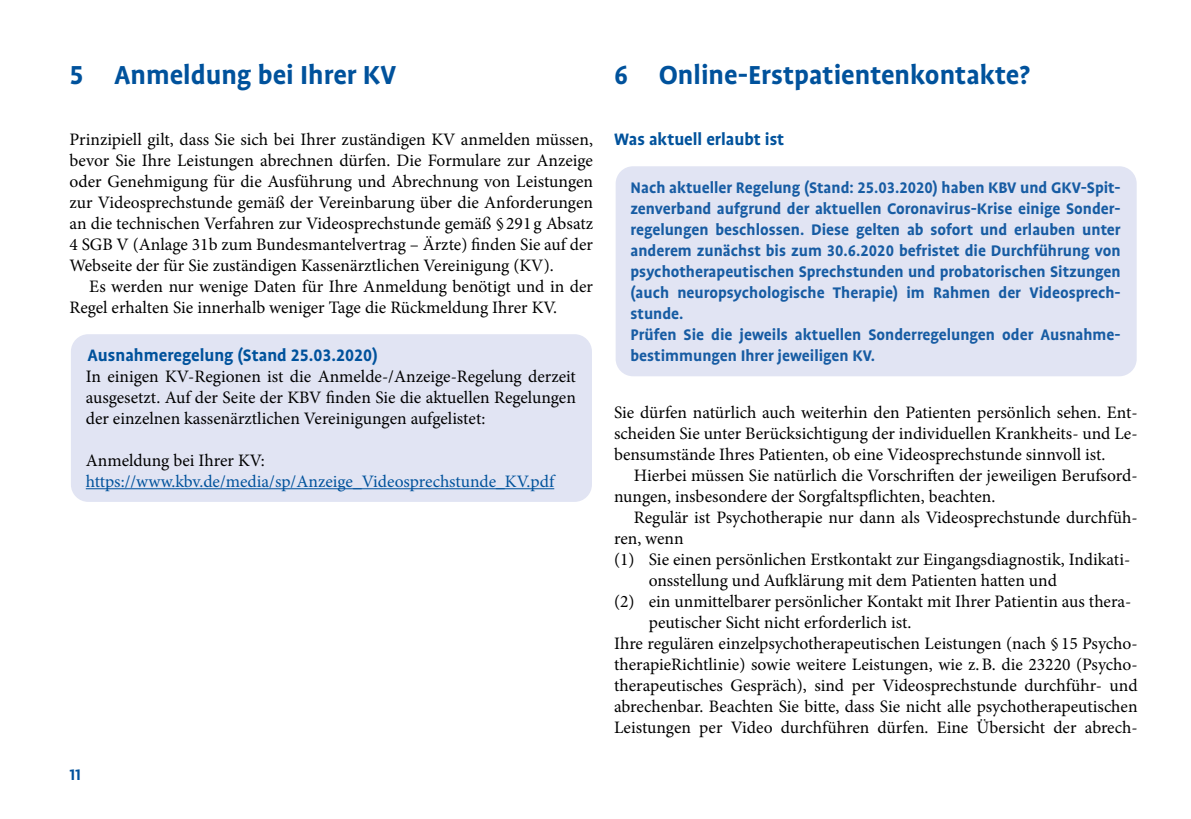
<style>
.page{position:relative;width:1191px;height:819px;background:#fff}
.page>*{position:absolute;margin:0;border:0;box-sizing:border-box;transform-origin:0 0}
.t1{font:29.75px "Profile OT Bold Q angepasst";color:#00529c}
.t2{font:18.9px "Profile OT Bold Q angepasst";color:#00529c}
.t3{font:17.5px/21px "Minion Pro";color:#000;text-align:justify}
.t4{font:17.5px/21px "Profile OT Bold Q angepasst";color:#175ca3}
.t5{font:17.5px "Minion Pro";color:#00529c}
.t6{font:17.5px "Profile OT Bold Q angepasst";color:#00529c}
</style>
<div class="page">
<div style="left:615px;top:166px;width:521px;height:210px;background:#e1e4f3;border-radius:17px"></div>
<div style="left:71px;top:334px;width:521px;height:168px;background:#e1e4f3;border-radius:17px"></div>
<hr style="left:86px;top:488px;width:468px;height:1px;background:#00529c">
<h1 class="t1" style="left:69px;top:59px;width:328px">5 Anmeldung bei Ihrer KV</h1>
<p class="t3" style="left:69px;top:129px;width:525px">Prinzipiell gilt, dass Sie sich bei Ihrer zuständigen KV anmelden müssen, bevor Sie Ihre Leistungen abrechnen dürfen. Die Formulare zur Anzeige oder Genehmigung für die Ausführung und Abrechnung von Leistungen zur Videosprechstunde gemäß der Vereinbarung über die Anforderungen an die technischen Verfahren zur Videosprechstunde gemäß § 291 g Absatz 4 SGB V (Anlage 31b zum Bundesmantelvertrag – Ärzte) finden Sie auf der Webseite der für Sie zuständigen Kassenärztlichen Vereinigung (KV).</p>
<p class="t3" style="left:69px;top:276px;width:525px;text-indent:20px">Es werden nur wenige Daten für Ihre Anmeldung benötigt und in der<br>Regel erhalten Sie innerhalb weniger Tage die Rückmeldung Ihrer KV.</p>
<h1 class="t1" style="left:614px;top:59px;width:417px">6 Online-Erstpatientenkontakte?</h1>
<p class="t2" style="left:614px;top:129px;width:172px">Was aktuell erlaubt ist</p>
<p class="t4" style="left:630px;top:178px;width:492px">Nach aktueller Regelung (Stand: 25.03.2020) haben KBV und GKV-Spit&shy;zenverband aufgrund der aktuellen Coronavirus-Krise einige Sonder&shy;regelungen beschlossen. Diese gelten ab sofort und erlauben unter anderem zunächst bis zum 30.6.2020 befristet die Durchführung von psychotherapeutischen Sprechstunden und probatorischen Sitzungen (auch neuropsychologische Therapie) im Rahmen der Videosprech&shy;stunde.<br>Prüfen Sie die jeweils aktuellen Sonderregelungen oder Ausnahme-</p>
<p class="t2" style="left:88px;top:345px;width:292px">Ausnahmeregelung (Stand 25.03.2020)</p>
<p class="t4" style="left:630px;top:346px;width:246px">bestimmungen Ihrer jeweiligen KV.</p>
<p class="t3" style="left:86px;top:366px;width:492px">In einigen KV-Regionen ist die Anmelde-/Anzeige-Regelung derzeit ausgesetzt. Auf der Seite der KBV finden Sie die aktuellen Regelungen der einzelnen kassenärztlichen Vereinigungen aufgelistet:</p>
<p class="t3" style="left:86px;top:450px;width:181px">Anmeldung bei Ihrer KV:</p>
<p class="t5" style="left:86px;top:469px;width:470px">https://www.kbv.de/media/sp/Anzeige_Videosprechstunde_KV.pdf</p>
<p class="t3" style="left:614px;top:402px;width:525px">Sie dürfen natürlich auch weiterhin den Patienten persönlich sehen. Ent&shy;scheiden Sie unter Berücksichtigung der individuellen Krankheits- und Le&shy;bensumstände Ihres Patienten, ob eine Videosprechstunde sinnvoll ist.</p>
<p class="t3" style="left:614px;top:465px;width:525px;text-indent:20px">Hierbei müssen Sie natürlich die Vorschriften der jeweiligen Berufsord&shy;nungen, insbesondere der Sorgfaltspflichten, beachten.</p>
<p class="t3" style="left:634px;top:507px;width:505px">Regulär ist Psychotherapie nur dann als Videosprechstunde durchfüh-</p>
<p class="t3" style="left:614px;top:528px;width:71px">ren, wenn</p>
<p class="t3" style="left:614px;top:549px;width:518px">(1) Sie einen persönlichen Erstkontakt zur Eingangsdiagnostik, Indikati-</p>
<p class="t3" style="left:649px;top:570px;width:410px">onsstellung und Aufklärung mit dem Patienten hatten und</p>
<p class="t3" style="left:614px;top:591px;width:519px">(2) ein unmittelbarer persönlicher Kontakt mit Ihrer Patientin aus thera-</p>
<p class="t3" style="left:649px;top:612px;width:264px">peutischer Sicht nicht erforderlich ist.</p>
<p class="t3" style="left:614px;top:633px;width:525px">Ihre regulären einzelpsychotherapeutischen Leistungen (nach § 15 Psycho-</p>
<p class="t3" style="left:614px;top:654px;width:525px">therapieRichtlinie) sowie weitere Leistungen, wie z.B. die 23220 (Psycho-</p>
<p class="t3" style="left:614px;top:675px;width:525px">therapeutisches Gespräch), sind per Videosprechstunde durchführ- und</p>
<p class="t3" style="left:614px;top:696px;width:525px">abrechenbar. Beachten Sie bitte, dass Sie nicht alle psychotherapeutischen</p>
<p class="t3" style="left:614px;top:717px;width:525px">Leistungen per Video durchführen dürfen. Eine Übersicht der abrech-</p>
<p class="t6" style="left:69px;top:765px;width:13px">11</p>
</div>
